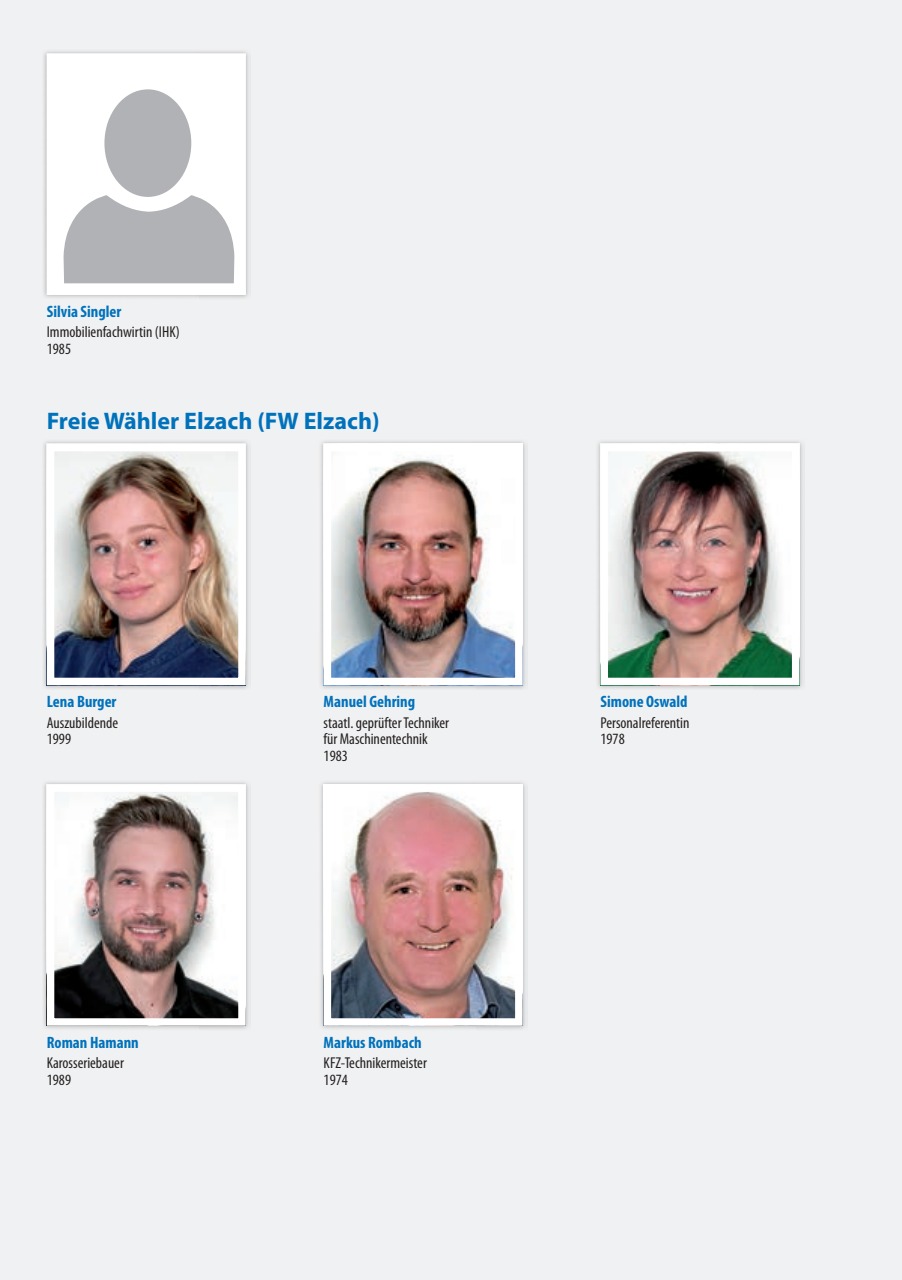
<style>
.page{position:relative;width:902px;height:1280px;background:#fff}
.page>*{position:absolute;margin:0;border:0;box-sizing:border-box;transform-origin:0 0}
.t1{font:700 24px "Myriad Pro";color:#0072bc}
.t2{font:700 condensed 16.5px "Myriad Pro";color:#0072bc}
.t3{font:condensed 15.75px/16.5px "Myriad Pro";color:#231f20}
</style>
<div class="page">
<div style="left:0;top:0;width:901px;height:1280px;background:#f0f1f2"></div>
<img style="left:42px;top:49px;width:208px;height:251px">
<svg style="left:47px;top:54px;width:199px;height:241px"></svg>
<img style="left:42px;top:439px;width:208px;height:251px">
<img style="left:47px;top:444px;width:199px;height:241px">
<img style="left:319px;top:439px;width:208px;height:251px">
<img style="left:323px;top:444px;width:199px;height:241px">
<img style="left:595px;top:439px;width:209px;height:251px">
<img style="left:600px;top:444px;width:199px;height:241px">
<img style="left:42px;top:780px;width:208px;height:250px">
<svg style="left:47px;top:784px;width:199px;height:242px"></svg>
<img style="left:319px;top:780px;width:208px;height:250px">
<img style="left:323px;top:784px;width:199px;height:242px">
<p class="t2" style="left:47px;top:302px;width:76px">Silvia Singler</p>
<p class="t3" style="left:47px;top:324px;width:134px">Immobilienfachwirtin (IHK)<br>1985</p>
<h1 class="t1" style="left:47px;top:405px;width:334px">Freie Wähler Elzach (FW Elzach)</h1>
<p class="t2" style="left:47px;top:692px;width:71px">Lena Burger</p>
<p class="t3" style="left:47px;top:715px;width:73px">Auszubildende<br>1999</p>
<p class="t2" style="left:47px;top:1033px;width:93px">Roman Hamann</p>
<p class="t3" style="left:47px;top:1055px;width:79px">Karosseriebauer<br>1989</p>
<p class="t2" style="left:323px;top:692px;width:93px">Manuel Gehring</p>
<p class="t3" style="left:323px;top:715px;width:127px">staatl. geprüfter Techniker für Maschinentechnik<br>1983</p>
<p class="t2" style="left:323px;top:1033px;width:99px">Markus Rombach</p>
<p class="t3" style="left:323px;top:1055px;width:105px">KFZ-Technikermeister<br>1974</p>
<p class="t2" style="left:600px;top:692px;width:89px">Simone Oswald</p>
<p class="t3" style="left:600px;top:715px;width:90px">Personalreferentin<br>1978</p>
</div>
